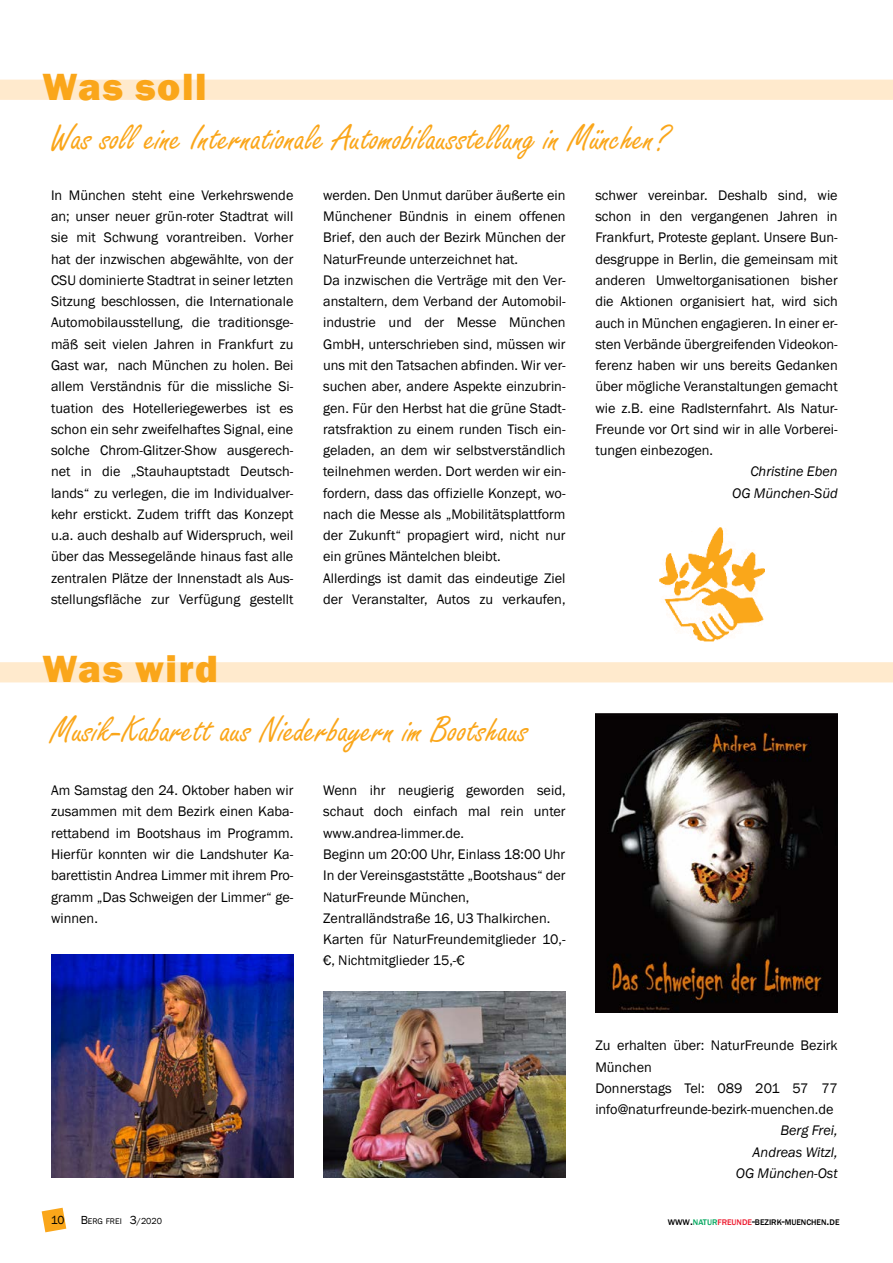
<style>
.page{position:relative;width:893px;height:1263px;background:#fff}
.page>*{position:absolute;margin:0;border:0;box-sizing:border-box;transform-origin:0 0}
.t1{font:39px "Freestyle Script";color:#faa61a}
.t2{font:800 39px "Franklin Gothic";letter-spacing:.04em;color:#faa61a}
.t3{font:14.25px/21.3px "Franklin Gothic";color:#000;text-align:justify}
.t4{font:italic 14.25px/21.3px "Franklin Gothic";color:#000;text-align:right}
.t5{font:12px "Franklin Gothic";color:#000}
.t6{font:500 8.4px "Franklin Gothic";color:#000}
.t7{font:8.4px "Franklin Gothic";color:#000}
.s1{font-size:12px}
.s2{font-size:9px}
.s3{color:#00a65d}
.s4{color:#ed1b2f}
</style>
<div class="page">
<svg style="left:42px;top:1208px;width:24px;height:24px"></svg>
<img style="left:595px;top:714px;width:243px;height:298px">
<img style="left:323px;top:992px;width:243px;height:186px">
<img style="left:51px;top:954px;width:242px;height:224px">
<div style="left:0;top:80px;width:893px;height:20px;background:#ffeacd"></div>
<img style="left:659px;top:527px;width:106px;height:115px">
<div style="left:0;top:662px;width:893px;height:20px;background:#ffeacd"></div>
<h1 class="t2" style="left:43px;top:64px;width:165px">Was soll</h1>
<h1 class="t1" style="left:50px;top:117px;width:620px">Was soll eine Internationale Automobilausstellung in München?</h1>
<p class="t3" style="left:51px;top:184px;width:244px">In München steht eine Verkehrswende an; unser neuer grün-roter Stadtrat will sie mit Schwung vorantreiben. Vorher hat der inzwischen abgewählte, von der CSU dominierte Stadtrat in seiner letzten Sitzung beschlossen, die Internationale Automobilausstellung, die traditionsge&shy;mäß seit vielen Jahren in Frankfurt zu Gast war, nach München zu holen. Bei allem Verständnis für die missliche Si&shy;tuation des Hotelleriegewerbes ist es schon ein sehr zweifelhaftes Signal, eine solche Chrom-Glitzer-Show ausgerech&shy;net in die „Stauhauptstadt Deutsch&shy;lands“ zu verlegen, die im Individualver&shy;kehr erstickt. Zudem trifft das Konzept u.a. auch deshalb auf Widerspruch, weil über das Messegelände hinaus fast alle zentralen Plätze der Innenstadt als Aus&shy;stellungsfläche zur Verfügung gestellt</p>
<p class="t3" style="left:323px;top:184px;width:244px;text-align:left">werden. Den Unmut darüber äußerte ein Münchener Bündnis in einem offenen Brief, den auch der Bezirk München der NaturFreunde unterzeichnet hat.<br>Da inzwischen die Verträge mit den Ver&shy;anstaltern, dem Verband der Automobil&shy;industrie und der Messe München GmbH, unterschrieben sind, müssen wir uns mit den Tatsachen abfinden. Wir ver&shy;suchen aber, andere Aspekte einzubrin&shy;gen. Für den Herbst hat die grüne Stadt&shy;ratsfraktion zu einem runden Tisch ein&shy;geladen, an dem wir selbstverständlich teilnehmen werden. Dort werden wir ein&shy;fordern, dass das offizielle Konzept, wo&shy;nach die Messe als „Mobilitätsplattform der Zukunft“ propagiert wird, nicht nur ein grünes Mäntelchen bleibt.<br>Allerdings ist damit das eindeutige Ziel der Veranstalter, Autos zu verkaufen,</p>
<p class="t3" style="left:595px;top:184px;width:244px">schwer vereinbar. Deshalb sind, wie schon in den vergangenen Jahren in Frankfurt, Proteste geplant. Unsere Bun&shy;desgruppe in Berlin, die gemeinsam mit anderen Umweltorganisationen bisher die Aktionen organisiert hat, wird sich auch in München engagieren. In einer er&shy;sten Verbände übergreifenden Videokon&shy;ferenz haben wir uns bereits Gedanken über mögliche Veranstaltungen gemacht wie z.B. eine Radlsternfahrt. Als Natur-Freunde vor Ort sind wir in alle Vorberei&shy;tungen einbezogen.</p>
<p class="t4" style="left:732px;top:461px;width:107px">Christine Eben<br>OG München-Süd</p>
<h1 class="t2" style="left:43px;top:646px;width:177px">Was wird</h1>
<h1 class="t1" style="left:51px;top:709px;width:479px">Musik-Kabarett aus Niederbayern im Bootshaus</h1>
<p class="t3" style="left:51px;top:779px;width:244px">Am Samstag den 24. Oktober haben wir zusammen mit dem Bezirk einen Kaba&shy;rettabend im Bootshaus im Programm.<br>Hierfür konnten wir die Landshuter Ka&shy;barettistin Andrea Limmer mit ihrem Pro&shy;gramm „Das Schweigen der Limmer“ ge&shy;winnen.</p>
<p class="t3" style="left:323px;top:779px;width:244px;text-align:left">Wenn ihr neugierig geworden seid, schaut doch einfach mal rein unter www.andrea-limmer.de.<br>Beginn um 20:00 Uhr, Einlass 18:00 Uhr In der Vereinsgaststätte „Bootshaus“ der NaturFreunde München, Zentralländstraße 16, U3 Thalkirchen.<br>Karten für NaturFreundemitglieder 10,- €, Nichtmitglieder 15,-€</p>
<p class="t3" style="left:595px;top:1035px;width:244px;text-align:left">Zu erhalten über: NaturFreunde Bezirk<br>München<br>Donnerstags Tel: 089 201 57 77 info@naturfreunde-bezirk-muenchen.de</p>
<p class="t4" style="left:736px;top:1120px;width:103px">Berg Frei,<br>Andreas Witzl,<br>OG München-Ost</p>
<p class="t5" style="left:51px;top:1213px;width:15px">10</p>
<p class="t7" style="left:81px;top:1216px;width:83px"><span class="s1">B</span>ERG FREI <span class="s1">3</span><span class="s2">/2020</span></p>
<p class="t6" style="left:668px;top:1217px;width:173px">WWW<span class="s1">.</span><span class="s3">NATUR</span><span class="s4">FREUNDE</span><span class="s1">-</span>BEZIRK<span class="s1">-</span>MUENCHEN<span class="s1">.</span>DE</p>
</div>
